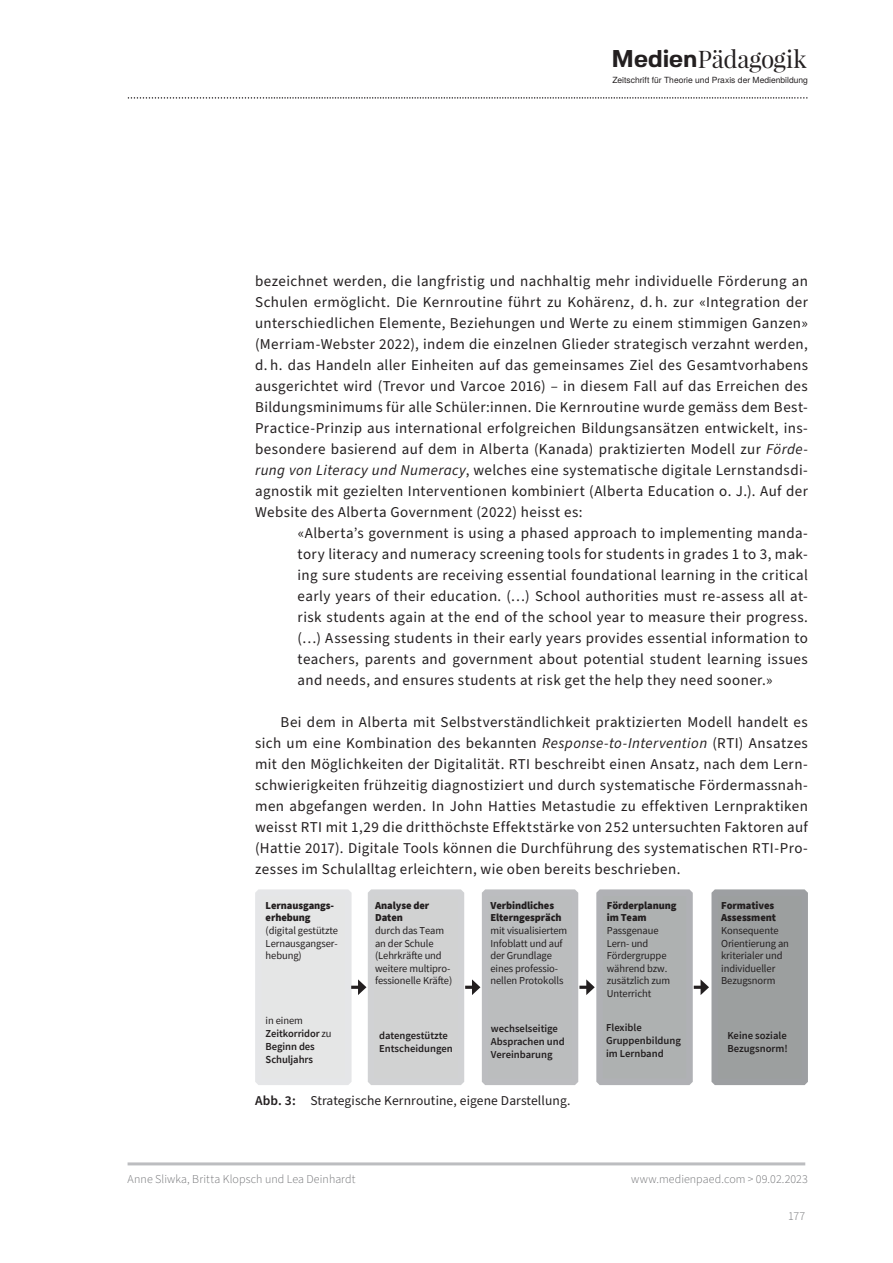
<style>
.page{position:relative;width:893px;height:1263px;background:#fff}
.page>*{position:absolute;margin:0;border:0;box-sizing:border-box;transform-origin:0 0}
.t1{font:24.3px "Playfair Display";letter-spacing:-.015em;color:#231f20}
.mp-text_ohne_Einzug{font:15px/21px "Source Sans Pro";letter-spacing:.03em;color:#231f20;text-align:justify}
.mp-text{font:15px/21px "Source Sans Pro";letter-spacing:.025em;color:#231f20;text-align:justify}
.mp-zitat{font:15px/21px "Source Sans Pro";letter-spacing:.03em;color:#231f20;text-align:justify}
.mp-Abbildungen_Legenden{font:13.5px "Source Sans Pro";letter-spacing:.01em;color:#231f20}
.mp-Abbildungen_Legenden-2{font:600 13.5px "Source Sans Pro";color:#231f20}
.t2{font:300 12px "Source Sans Pro";letter-spacing:.01em;color:#6c6d70}
.t3{font:600 10.8px/12.8px "Source Sans Pro";letter-spacing:-.01em;color:#231f20}
.t4{font:10.65px/12.6px "Source Sans Pro";letter-spacing:-.01em;color:#231f20}
.t5{font:600 10.65px/12.8px "Source Sans Pro";color:#231f20}
.t6{font:8.55px "Te X Gyre Heros";color:#231f20}
.s1{font-family:"Fivo Sans";font-weight:700}
.s2{font-style:italic}
.s3{font-weight:900}
.s4{font-weight:400}
</style>
<div class="page">
<hr style="left:128px;top:1162px;width:677px;height:3px;background:#bcbdc0">
<svg style="left:128px;top:97px;width:679px;height:2px"></svg>
<div style="left:258px;top:893px;width:90px;height:189px;background:#e5e6e6"></div>
<div style="left:255px;top:889px;width:97px;height:196px;border:7px solid #e5e6e8"></div>
<svg style="left:351px;top:979px;width:15px;height:16px"></svg>
<div style="left:371px;top:893px;width:90px;height:189px;background:#d1d2d2"></div>
<div style="left:368px;top:889px;width:96px;height:196px;border:7px solid #d1d2d4"></div>
<svg style="left:465px;top:979px;width:15px;height:16px"></svg>
<div style="left:485px;top:893px;width:90px;height:189px;background:#bbbdbe"></div>
<div style="left:482px;top:889px;width:96px;height:196px;border:7px solid #bcbdc0"></div>
<svg style="left:579px;top:979px;width:16px;height:16px"></svg>
<div style="left:600px;top:893px;width:89px;height:189px;background:#aeb1b1"></div>
<div style="left:596px;top:889px;width:97px;height:196px;border:7px solid #b0b1b5"></div>
<svg style="left:694px;top:979px;width:15px;height:16px"></svg>
<div style="left:715px;top:893px;width:90px;height:189px;background:#9c9f9f"></div>
<div style="left:711px;top:889px;width:97px;height:196px;border:7px solid #9d9fa2"></div>
<h1 class="t1" style="left:611px;top:43px;width:197px"><span class="s1">Medien</span>Pädagogik</h1>
<p class="t6" style="left:612px;top:73px;width:197px">Zeitschrift für Theorie und Praxis der Medienbildung</p>
<p class="mp-text_ohne_Einzug" style="left:255px;top:271px;width:554px">bezeichnet werden, die langfristig und nachhaltig mehr individuelle Förderung an Schulen ermöglicht. Die Kernroutine führt zu Kohärenz, d. h. zur «Integration der unterschiedlichen Elemente, Beziehungen und Werte zu einem stimmigen Ganzen» (Merriam-Webster 2022), indem die einzelnen Glieder strategisch verzahnt werden, d. h. das Handeln aller Einheiten auf das gemeinsames Ziel des Gesamtvorhabens ausgerichtet wird (Trevor und Varcoe 2016) – in diesem Fall auf das Erreichen des Bildungsminimums für alle Schüler:innen. Die Kernroutine wurde gemäss dem Best-Practice-Prinzip aus international erfolgreichen Bildungsansätzen entwickelt, ins&shy;besondere basierend auf dem in Alberta (Kanada) praktizierten Modell zur <span class="s2">Förde&shy;rung von Literacy und Numeracy</span>, welches eine systematische digitale Lernstandsdi&shy;agnostik mit gezielten Interventionen kombiniert (Alberta Education o. J.). Auf der Website des Alberta Government (2022) heisst es:</p>
<p class="mp-zitat" style="left:298px;top:523px;width:512px">«Alberta’s government is using a phased approach to implementing manda&shy;tory literacy and numeracy screening tools for students in grades 1 to 3, mak&shy;ing sure students are receiving essential foundational learning in the critical early years of their education. (…) School authorities must re-assess all at&shy;risk students again at the end of the school year to measure their progress. (…) Assessing students in their early years provides essential information to teachers, parents and government about potential student learning issues and needs, and ensures students at risk get the help they need sooner.»</p>
<p class="mp-text" style="left:255px;top:712px;width:554px;text-indent:26px">Bei dem in Alberta mit Selbstverständlichkeit praktizierten Modell handelt es sich um eine Kombination des bekannten <span class="s2">Response-to-Intervention</span> (RTI) Ansatzes mit den Möglichkeiten der Digitalität. RTI beschreibt einen Ansatz, nach dem Lern&shy;schwierigkeiten frühzeitig diagnostiziert und durch systematische Fördermassnah&shy;men abgefangen werden. In John Hatties Metastudie zu effektiven Lernpraktiken weisst RTI mit 1,29 die dritthöchste Effektstärke von 252 untersuchten Faktoren auf (Hattie 2017). Digitale Tools können die Durchführung des systematischen RTI-Pro&shy;zesses im Schulalltag erleichtern, wie oben bereits beschrieben.</p>
<p class="t4" style="left:375px;top:899px;width:79px"><span class="s3">Analyse der<br>Daten<br></span>durch das Team an der Schule (Lehrkräfte und weitere multipro&shy;fessionelle Kräfte)</p>
<p class="t4" style="left:490px;top:899px;width:78px"><span class="s3">Verbindliches<br>Elterngespräch </span>mit visualisiertem<br>Infoblatt und auf der Grundlage eines professio&shy;nellen Protokolls</p>
<p class="t4" style="left:607px;top:899px;width:71px"><span class="s3">Förderplanung im Team<br></span>Passgenaue<br>Lern- und<br>Fördergruppe während bzw. zusätzlich zum<br>Unterricht</p>
<p class="t4" style="left:721px;top:899px;width:69px"><span class="s3">Formatives<br>Assessment<br></span>Konsequente<br>Orientierung an kriterialer und individueller<br>Bezugsnorm</p>
<p class="t5" style="left:379px;top:1029px;width:75px">datengestützte<br>Entscheidungen</p>
<p class="t5" style="left:491px;top:1022px;width:75px">wechselseitige<br>Absprachen und<br>Vereinbarung</p>
<p class="t5" style="left:606px;top:1021px;width:76px">Flexible<br>Gruppenbildung im Lernband</p>
<p class="t5" style="left:727px;top:1029px;width:62px">Keine soziale<br>Bezugsnorm!</p>
<p class="mp-Abbildungen_Legenden" style="left:310px;top:1091px;width:262px">Strategische Kernroutine, eigene Darstellung.</p>
<p class="t4" style="left:266px;top:899px;width:74px"><span class="s3">Lernausgangs&shy;erhebung </span>(digital gestützte<br>Lernausgangser&shy;hebung)</p>
<p class="t5" style="left:266px;top:1014px;width:68px"><span class="s4">in einem<br></span>Zeitkorridor <span class="s4">zu</span></p>
<p class="t3" style="left:266px;top:1040px;width:51px">Beginn des<br>Schuljahrs</p>
<p class="mp-Abbildungen_Legenden-2" style="left:255px;top:1091px;width:42px">Abb. 3:</p>
<p class="t2" style="left:128px;top:1171px;width:229px">Anne Sliwka, Britta Klopsch und Lea Deinhardt</p>
<p class="t2" style="left:631px;top:1171px;width:178px">www.medienpaed.com &gt; 09.02.2023</p>
<p class="t2" style="left:788px;top:1208px;width:19px">177</p>
</div>
